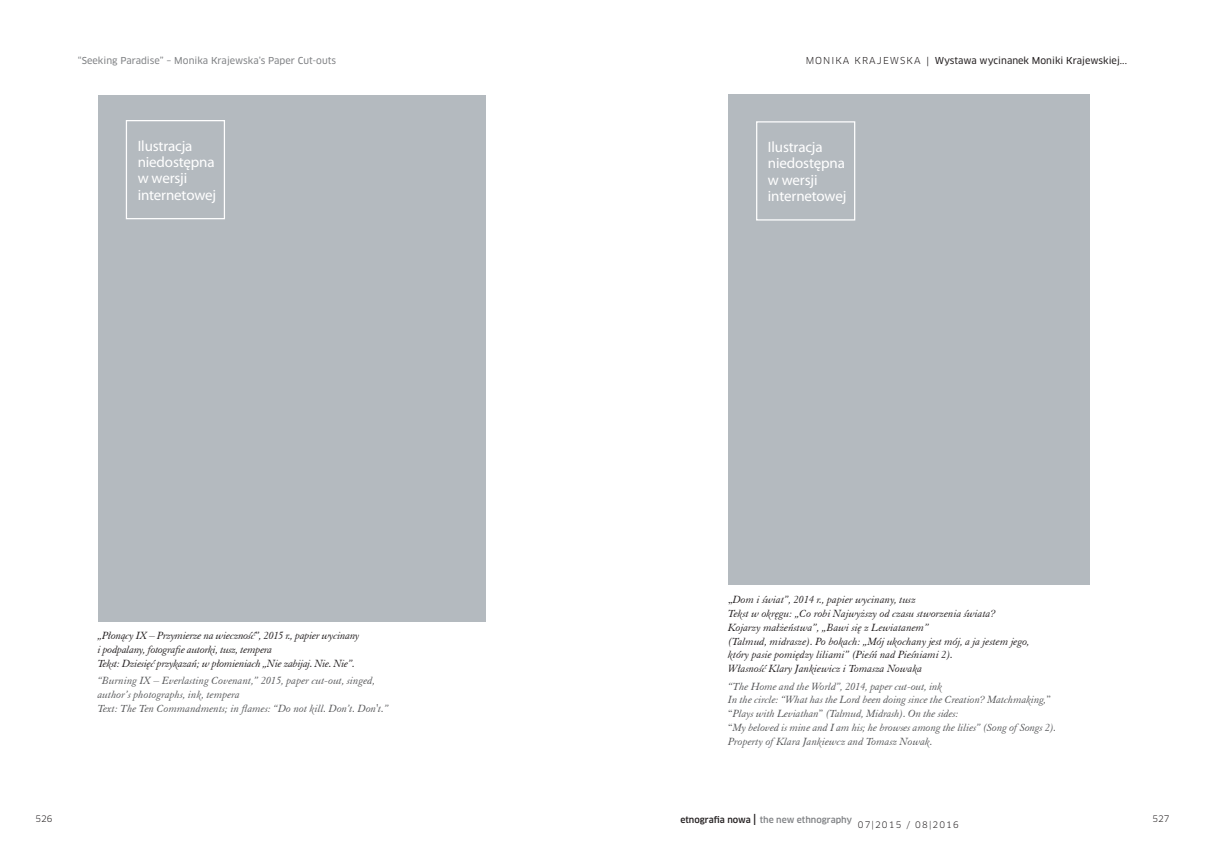
<style>
.page{position:relative;width:1205px;height:851px;background:#fff}
.page>*{position:absolute;margin:0;border:0;box-sizing:border-box;transform-origin:0 0}
.t1{font:15px/16.2px "Myriad Pro";letter-spacing:-.01em;color:#fff}
.t2{font:italic 11.25px/13.8px "Elega Garmnd EU";letter-spacing:-.01em;color:#57585a}
.t3{font:italic 11.25px/13.8px "Elega Garmnd EU";color:#231f20}
.t4{font:italic 11.25px/13.8px "Elega Garmnd EU";letter-spacing:-.02em;color:#231f20}
.t5{font:9.38px "Clan Pro News";color:#231f20}
.t6{font:9.38px "Clan Pro News";color:#808285}
.t7{font:500 8.75px "Clan Pro";color:#808285}
.t8{font:8.75px "Clan Pro";letter-spacing:.13em;color:#231f20}
.s1{font-family:"Clan Pro"}
.s2{font-family:"Elega Garmnd EU";font-style:italic}
.s3{font-style:normal}
.s4{color:#231f20}
.s5{font-size:11.25px;color:#231f20}
</style>
<div class="page">
<div style="left:98px;top:95px;width:388px;height:526px;background:#b4babf"></div>
<div style="left:728px;top:95px;width:361px;height:490px;background:#b4babf"></div>
<div style="left:756px;top:121px;width:99px;height:99px;border:1px solid #fff"></div>
<div style="left:126px;top:120px;width:99px;height:99px;border:1px solid #fff"></div>
<p class="t6" style="left:78px;top:55px;width:259px">“Seeking Paradise” – Monika Krajewska’s Paper Cut-outs</p>
<p class="t5" style="left:806px;top:55px;width:323px"><span class="s1">MONIKA K RAJEWSKA</span> <span class="s2">|</span> Wystawa wycinanek Moniki Krajewskiej...</p>
<h1 class="t1" style="left:138px;top:137px;width:80px">Ilustracja niedostępna w wersji internetowej</h1>
<p class="t4" style="left:98px;top:628px;width:263px">„Płonący IX – Przymierze na wieczność”, 2015 r., papier wycinany i podpalany, fotografie autorki, tusz, tempera<br>Tekst: Dziesięć przykazań; w płomieniach „Nie zabijaj. Nie. Nie”.</p>
<p class="t2" style="left:98px;top:673px;width:292px">“Burning IX – Everlasting Covenant,” 2015, paper cut-out, singed, author’s photographs, ink, tempera<br>Text: The Ten Commandments; in flames: “Do not kill. Don’t. Don't.”</p>
<h1 class="t1" style="left:768px;top:139px;width:80px">Ilustracja niedostępna w wersji internetowej</h1>
<p class="t3" style="left:728px;top:592px;width:303px"><span class="s3">„</span>Dom i świat”, 2014 r., papier wycinany, tusz<br>Tekst w okręgu: „Co robi Najwyższy od czasu stworzenia świata?<br>Kojarzy małżeństwa”, „Bawi się z Lewiatanem”<br>(Talmud, midrasze). Po bokach: „Mój ukochany jest mój, a ja jestem jego, który pasie pomiędzy liliami” (Pieśń nad Pieśniami 2).<br>Własność Klary Jankiewicz i Tomasza Nowaka</p>
<p class="t2" style="left:728px;top:678px;width:330px">“The Home and the World”, 2014, paper cut-out, ink<br>In the circle: “What has the Lord been doing since the Creation? Matchmaking,<span class="s3">” “</span>Plays with Leviathan<span class="s3">”</span> (Talmud, Midrash). On the sides:<br><span class="s3">“</span>My beloved is mine and I am his; he browses among the lilies” (Song of Songs 2).<br>Property of Klara Jankiewcz and Tomasz Nowak.</p>
<p class="t8" style="left:35px;top:813px;width:19px">526</p>
<p class="t7" style="left:680px;top:814px;width:173px"><span class="s4">etnografia nowa</span> <span class="s5">|</span> the new ethnography</p>
<p class="t8" style="left:1152px;top:813px;width:19px">527</p>
<p class="t8" style="left:858px;top:819px;width:103px">07|2015 / 08|2016</p>
</div>
